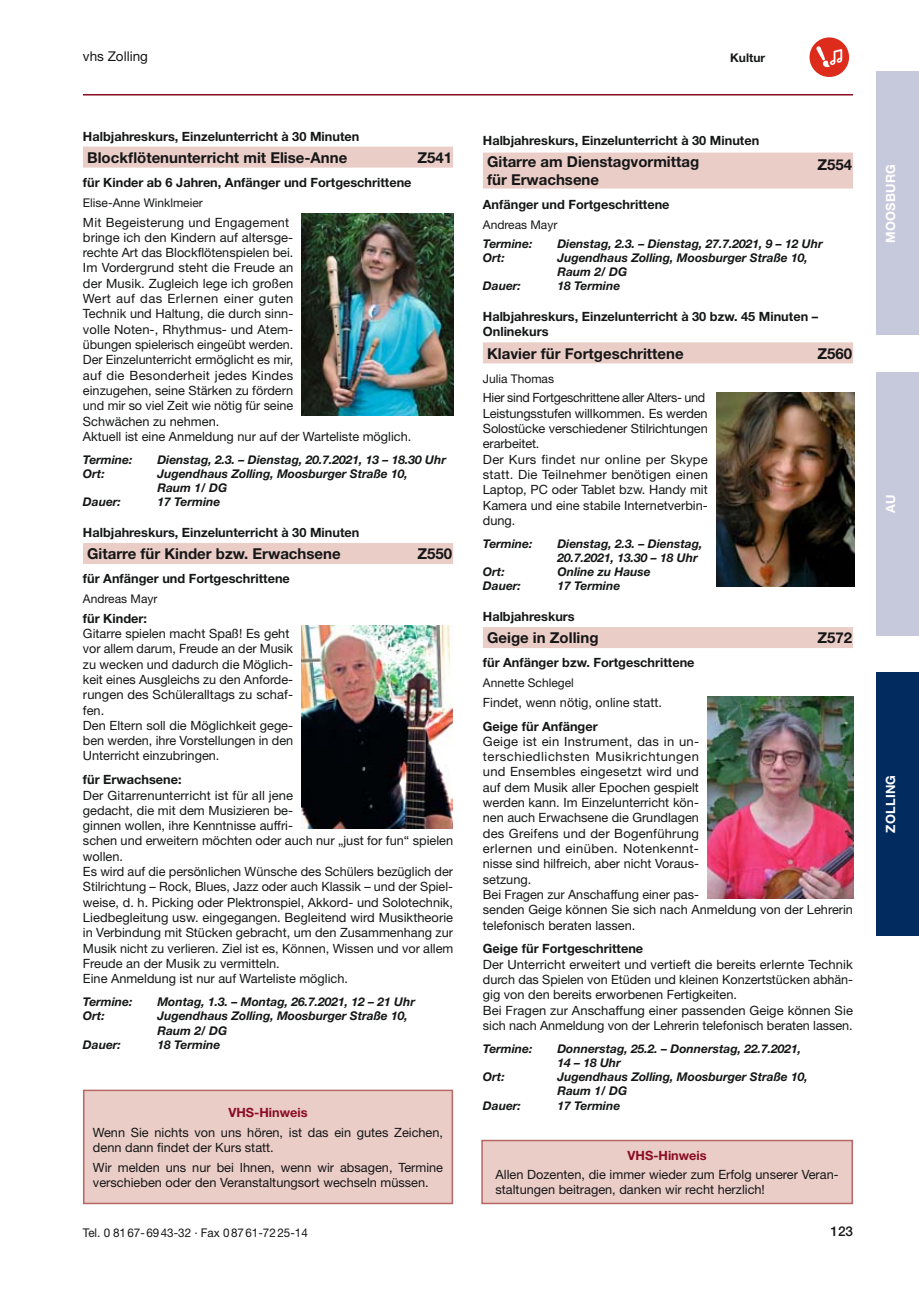
<style>
.page{position:relative;width:919px;height:1289px;background:#fff}
.page>*{position:absolute;margin:0;border:0;box-sizing:border-box;transform-origin:0 0}
.t1{font:700 15px/18px "Helvetica Neue LT";color:#151616}
.t2{font:13.5px "Helvetica Neue LT";color:#151616}
.t3{font:500 13.5px "Helvetica Neue LT";color:#151616}
.t4{font:12.75px/15.3px "Helvetica Neue LT";color:#151616}
.t5{font:700 12.75px/15.3px "Helvetica Neue LT";color:#151616}
.t6{font:700 12.75px "Helvetica Neue LT";color:#8a0c23}
.t7{font:700 12.75px "Helvetica Neue LT";letter-spacing:.02em;color:#fff}
.t8{font:italic 700 12px/14.2px "Helvetica Neue LT";color:#151616}
.t9{font:12px "Helvetica Neue LT";color:#151616}
.t10{font:700 12px "Helvetica Neue LT";color:#151616}
</style>
<div class="page">
<hr style="left:83px;top:94px;width:770px;height:1px;background:#8a0c23">
<div style="left:809px;top:37px;width:40px;height:40px;background:#dd2b1c;border-radius:50%"></div>
<svg style="left:816px;top:46px;width:26px;height:21px"></svg>
<div style="left:876px;top:372px;width:42px;height:263px;background:#c6c8dc"></div>
<div style="left:876px;top:672px;width:42px;height:263px;background:#022c5f"></div>
<div style="left:876px;top:72px;width:42px;height:263px;background:#c6c8dc"></div>
<div style="left:84px;top:1090px;width:368px;height:113px;background:#ebcdc8"></div>
<div style="left:83px;top:1089px;width:370px;height:115px;border:2px solid #b66865"></div>
<div style="left:83px;top:147px;width:370px;height:21px;background:#ebcdc8"></div>
<div style="left:83px;top:543px;width:370px;height:21px;background:#ebcdc8"></div>
<img style="left:302px;top:213px;width:151px;height:203px">
<img style="left:301px;top:626px;width:152px;height:202px">
<div style="left:483px;top:152px;width:370px;height:36px;background:#ebcdc8"></div>
<div style="left:483px;top:342px;width:370px;height:21px;background:#ebcdc8"></div>
<div style="left:483px;top:627px;width:370px;height:21px;background:#ebcdc8"></div>
<img style="left:716px;top:392px;width:138px;height:194px">
<img style="left:707px;top:696px;width:146px;height:202px">
<div style="left:482px;top:1140px;width:370px;height:63px;background:#ebcdc8"></div>
<div style="left:481px;top:1139px;width:372px;height:65px;border:2px solid #b66865"></div>
<p class="t2" style="left:83px;top:51px;width:67px">vhs Zolling</p>
<p class="t10" style="left:730px;top:53px;width:36px">Kultur</p>
<p class="t5" style="left:83px;top:130px;width:278px">Halbjahreskurs, Einzelunterricht à 30 Minuten</p>
<p class="t1" style="left:87px;top:150px;width:261px">Blockflötenunterricht mit Elise-Anne</p>
<p class="t1" style="left:417px;top:150px;width:36px">Z541</p>
<p class="t5" style="left:83px;top:176px;width:330px">für Kinder ab 6 Jahren, Anfänger und Fortgeschrittene</p>
<p class="t9" style="left:83px;top:198px;width:121px">Elise-Anne Winklmeier</p>
<p class="t4" style="left:83px;top:216px;width:330px">Mit Begeisterung und Engagement<br>bringe ich den Kindern auf altersge-<br>rechte Art das Blockflötenspielen bei.<br>Im Vordergrund steht die Freude an<br>der Musik. Zugleich lege ich großen<br>Wert auf das Erlernen einer guten<br>Technik und Haltung, die durch sinn-<br>volle Noten-, Rhythmus- und Atem-<br>übungen spielerisch eingeübt werden.<br>Der Einzelunterricht ermöglicht es mir,<br>auf die Besonderheit jedes Kindes<br>einzugehen, seine Stärken zu fördern<br>und mir so viel Zeit wie nötig für seine<br>Schwächen zu nehmen.<br>Aktuell ist eine Anmeldung nur auf der Warteliste möglich.</p>
<p class="t8" style="left:83px;top:453px;width:51px">Termine:</p>
<p class="t8" style="left:157px;top:453px;width:290px">Dienstag, 2.3. – Dienstag, 20.7.2021, 13 – 18.30 Uhr</p>
<p class="t8" style="left:83px;top:467px;width:23px">Ort:</p>
<p class="t8" style="left:157px;top:467px;width:252px">Jugendhaus Zolling, Moosburger Straße 10,<br>Raum 1/ DG</p>
<p class="t8" style="left:83px;top:496px;width:40px">Dauer:</p>
<p class="t8" style="left:157px;top:496px;width:64px">17 Termine</p>
<p class="t5" style="left:83px;top:526px;width:278px">Halbjahreskurs, Einzelunterricht à 30 Minuten</p>
<p class="t1" style="left:87px;top:546px;width:255px">Gitarre für Kinder bzw. Erwachsene</p>
<p class="t1" style="left:417px;top:546px;width:36px">Z550</p>
<p class="t5" style="left:83px;top:572px;width:208px">für Anfänger und Fortgeschrittene</p>
<p class="t9" style="left:83px;top:594px;width:76px">Andreas Mayr</p>
<p class="t5" style="left:83px;top:611px;width:65px">für Kinder:</p>
<p class="t4" style="left:83px;top:627px;width:212px">Gitarre spielen macht Spaß! Es geht vor allem darum, Freude an der Musik zu wecken und dadurch die Möglich&shy;keit eines Ausgleichs zu den Anforde&shy;rungen des Schüleralltags zu schaf&shy;fen.<br>Den Eltern soll die Möglichkeit gege&shy;ben werden, ihre Vorstellungen in den<br>Unterricht einzubringen.</p>
<p class="t5" style="left:83px;top:773px;width:100px">für Erwachsene:</p>
<p class="t4" style="left:83px;top:788px;width:372px">Der Gitarrenunterricht ist für all jene<br>gedacht, die mit dem Musizieren be-<br>ginnen wollen, ihre Kenntnisse auffri-<br>schen und erweitern möchten oder auch nur „just for fun“ spielen wollen.<br>Es wird auf die persönlichen Wünsche des Schülers bezüglich der Stilrichtung – Rock, Blues, Jazz oder auch Klassik – und der Spiel&shy;weise, d. h. Picking oder Plektronspiel, Akkord- und Solotechnik, Liedbegleitung usw. eingegangen. Begleitend wird Musiktheorie in Verbindung mit Stücken gebracht, um den Zusammenhang zur Musik nicht zu verlieren. Ziel ist es, Können, Wissen und vor allem Freude an der Musik zu vermitteln.<br>Eine Anmeldung ist nur auf Warteliste möglich.</p>
<p class="t8" style="left:83px;top:995px;width:51px">Termine:</p>
<p class="t8" style="left:157px;top:995px;width:259px">Montag, 1.3. – Montag, 26.7.2021, 12 – 21 Uhr</p>
<p class="t8" style="left:83px;top:1010px;width:23px">Ort:</p>
<p class="t8" style="left:157px;top:1010px;width:252px">Jugendhaus Zolling, Moosburger Straße 10,<br>Raum 2/ DG</p>
<p class="t8" style="left:83px;top:1038px;width:40px">Dauer:</p>
<p class="t8" style="left:157px;top:1038px;width:64px">18 Termine</p>
<p class="t6" style="left:228px;top:1107px;width:81px">VHS-Hinweis</p>
<p class="t4" style="left:93px;top:1125px;width:351px">Wenn Sie nichts von uns hören, ist das ein gutes Zeichen, denn dann findet der Kurs statt.</p>
<p class="t4" style="left:93px;top:1160px;width:351px">Wir melden uns nur bei Ihnen, wenn wir absagen, Termine verschieben oder den Veranstaltungsort wechseln müssen.</p>
<p class="t9" style="left:83px;top:1228px;width:226px">Tel. 0 81 67- 69 43-32 · Fax 0 87 61-72 25-14</p>
<p class="t5" style="left:483px;top:134px;width:278px">Halbjahreskurs, Einzelunterricht à 30 Minuten</p>
<p class="t1" style="left:487px;top:154px;width:213px">Gitarre am Dienstagvormittag für Erwachsene</p>
<p class="t1" style="left:817px;top:157px;width:36px">Z554</p>
<p class="t5" style="left:483px;top:198px;width:188px">Anfänger und Fortgeschrittene</p>
<p class="t9" style="left:483px;top:220px;width:76px">Andreas Mayr</p>
<p class="t8" style="left:483px;top:237px;width:51px">Termine:</p>
<p class="t8" style="left:557px;top:237px;width:267px">Dienstag, 2.3. – Dienstag, 27.7.2021, 9 – 12 Uhr</p>
<p class="t8" style="left:483px;top:252px;width:23px">Ort:</p>
<p class="t8" style="left:557px;top:252px;width:252px">Jugendhaus Zolling, Moosburger Straße 10,<br>Raum 2/ DG</p>
<p class="t8" style="left:483px;top:280px;width:40px">Dauer:</p>
<p class="t8" style="left:557px;top:280px;width:64px">18 Termine</p>
<p class="t5" style="left:483px;top:310px;width:337px">Halbjahreskurs, Einzelunterricht à 30 bzw. 45 Minuten –<br>Onlinekurs</p>
<p class="t1" style="left:487px;top:346px;width:198px">Klavier für Fortgeschrittene</p>
<p class="t1" style="left:817px;top:346px;width:36px">Z560</p>
<p class="t9" style="left:483px;top:374px;width:73px">Julia Thomas</p>
<p class="t4" style="left:483px;top:391px;width:226px">Hier sind Fortgeschrittene aller Alters- und Leistungsstufen willkommen. Es werden Solostücke verschiedener Stilrichtungen erarbeitet.<br>Der Kurs findet nur online per Skype statt. Die Teilnehmer benötigen einen Laptop, PC oder Tablet bzw. Handy mit Kamera und eine stabile Internetverbin&shy;dung.</p>
<p class="t8" style="left:483px;top:537px;width:51px">Termine:</p>
<p class="t8" style="left:557px;top:537px;width:146px">Dienstag, 2.3. – Dienstag,<br>20.7.2021, 13.30 – 18 Uhr</p>
<p class="t8" style="left:483px;top:566px;width:23px">Ort:</p>
<p class="t8" style="left:557px;top:566px;width:95px">Online zu Hause</p>
<p class="t8" style="left:483px;top:580px;width:40px">Dauer:</p>
<p class="t8" style="left:557px;top:580px;width:64px">17 Termine</p>
<p class="t5" style="left:483px;top:610px;width:93px">Halbjahreskurs</p>
<p class="t1" style="left:487px;top:630px;width:113px">Geige in Zolling</p>
<p class="t1" style="left:817px;top:630px;width:36px">Z572</p>
<p class="t5" style="left:483px;top:656px;width:213px">für Anfänger bzw. Fortgeschrittene</p>
<p class="t9" style="left:483px;top:678px;width:92px">Annette Schlegel</p>
<p class="t4" style="left:483px;top:695px;width:181px">Findet, wenn nötig, online statt.</p>
<p class="t5" style="left:483px;top:719px;width:116px">Geige für Anfänger</p>
<p class="t4" style="left:483px;top:735px;width:371px">Geige ist ein Instrument, das in un-<br>terschiedlichsten Musikrichtungen<br>und Ensembles eingesetzt wird und<br>auf dem Musik aller Epochen gespielt<br>werden kann. Im Einzelunterricht kön-<br>nen auch Erwachsene die Grundlagen<br>des Greifens und der Bogenführung<br>erlernen und einüben. Notenkennt-<br>nisse sind hilfreich, aber nicht Voraus-<br>setzung.<br>Bei Fragen zur Anschaffung einer pas-<br>senden Geige können Sie sich nach Anmeldung von der Lehrerin telefonisch beraten lassen.</p>
<p class="t5" style="left:483px;top:942px;width:162px">Geige für Fortgeschrittene</p>
<p class="t4" style="left:483px;top:957px;width:372px">Der Unterricht erweitert und vertieft die bereits erlernte Technik durch das Spielen von Etüden und kleinen Konzertstücken abhän&shy;gig von den bereits erworbenen Fertigkeiten.<br>Bei Fragen zur Anschaffung einer passenden Geige können Sie sich nach Anmeldung von der Lehrerin telefonisch beraten lassen.</p>
<p class="t8" style="left:483px;top:1042px;width:51px">Termine:</p>
<p class="t8" style="left:557px;top:1042px;width:245px">Donnerstag, 25.2. – Donnerstag, 22.7.2021,<br>14 – 18 Uhr</p>
<p class="t8" style="left:483px;top:1070px;width:23px">Ort:</p>
<p class="t8" style="left:557px;top:1070px;width:252px">Jugendhaus Zolling, Moosburger Straße 10,<br>Raum 1/ DG</p>
<p class="t8" style="left:483px;top:1099px;width:40px">Dauer:</p>
<p class="t8" style="left:557px;top:1099px;width:64px">17 Termine</p>
<p class="t6" style="left:627px;top:1150px;width:81px">VHS-Hinweis</p>
<p class="t4" style="left:495px;top:1168px;width:345px">Allen Dozenten, die immer wieder zum Erfolg unserer Veran&shy;staltungen beitragen, danken wir recht herzlich!</p>
<p class="t3" style="left:830px;top:1225px;width:24px">123</p>
<p class="t7" style="left:886px;top:243px;width:80px;rotate:-90deg">MOOSBURG</p>
<p class="t7" style="left:886px;top:513px;width:20px;rotate:-90deg">AU</p>
<p class="t7" style="left:886px;top:832px;width:59px;rotate:-90deg">ZOLLING</p>
</div>
